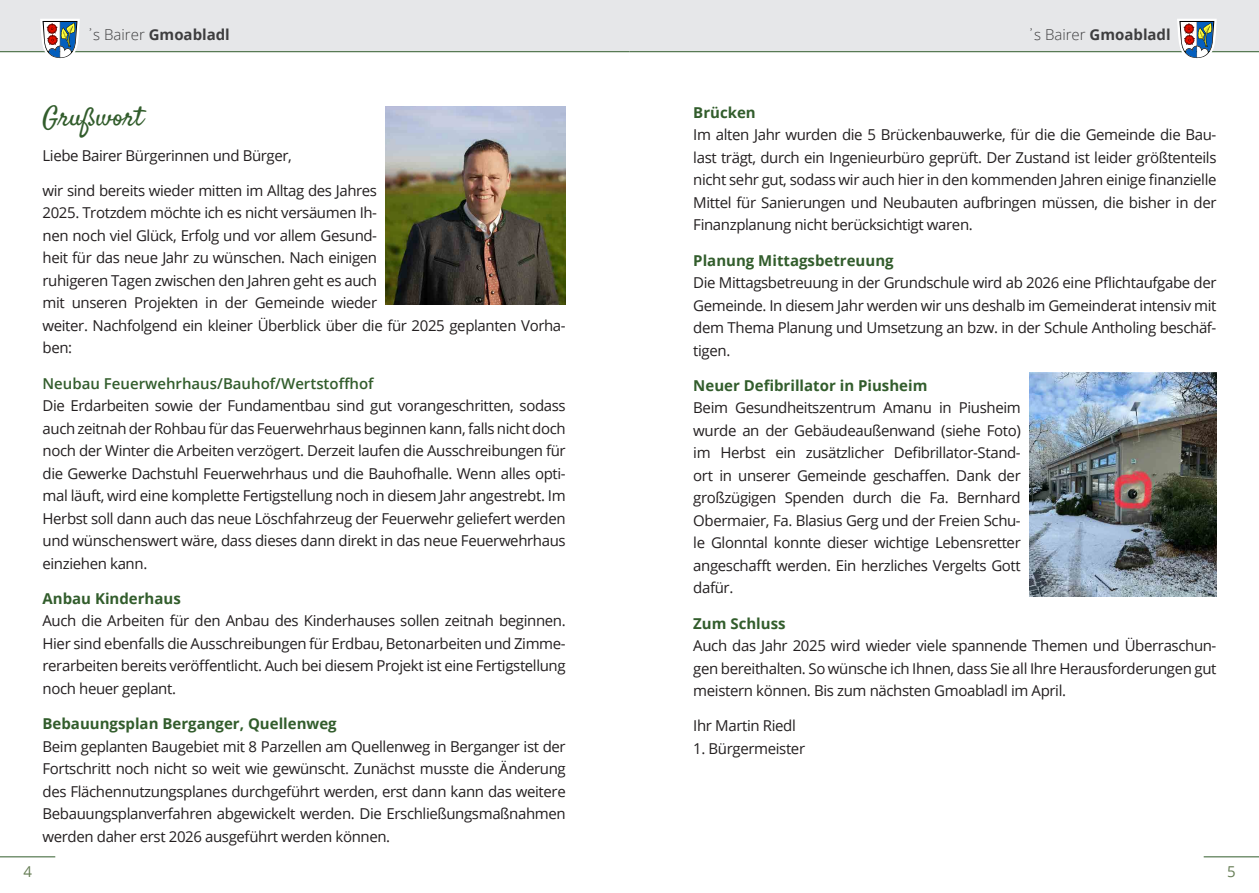
<style>
.page{position:relative;width:1259px;height:893px;background:#fff}
.page>*{position:absolute;margin:0;border:0;box-sizing:border-box;transform-origin:0 0}
.Überschrift_1{font:27px "Satisfy";color:#325d2c}
.Absatz{font:15px/22.5px "Open Sans";letter-spacing:-.025em;color:#231f20;text-align:justify}
.Überschrift_3{font:700 15px "Open Sans";color:#325d2c}
.Überschrift_3-2{font:600 15px "Open Sans";color:#325d2c}
.t1{font:700 15px "Open Sans";color:#3e3e3f}
.t2{font:15px "Open Sans";color:#677e56}
.s1{font-weight:300}
</style>
<div class="page">
<hr style="left:0;top:856px;width:55px;height:1px;background:#325d2c">
<hr style="left:1203px;top:856px;width:56px;height:1px;background:#325d2c">
<img style="left:386px;top:106px;width:180px;height:199px">
<img style="left:1029px;top:372px;width:187px;height:224px">
<div style="left:629px;top:0;width:630px;height:52px;background:#e6e7e9"></div>
<div style="left:0;top:0;width:629px;height:52px;background:#e6e7e9"></div>
<hr style="left:0;top:51px;width:629px;height:1px;background:#325d2c">
<hr style="left:629px;top:51px;width:630px;height:1px;background:#325d2c">
<svg style="left:39px;top:19px;width:42px;height:39px"></svg>
<svg style="left:1175px;top:19px;width:43px;height:40px"></svg>
<p class="t1" style="left:86px;top:24px;width:145px"><span class="s1">҆s Bairer</span> Gmoabladl</p>
<p class="t1" style="left:1027px;top:24px;width:145px"><span class="s1">҆s Bairer</span> Gmoabladl</p>
<p class="Überschrift_1" style="left:43px;top:100px;width:102px">Grußwort</p>
<p class="Absatz" style="left:43px;top:144px;width:251px">Liebe Bairer Bürgerinnen und Bürger,</p>
<p class="Absatz" style="left:43px;top:179px;width:524px;text-align:left">wir sind bereits wieder mitten im Alltag des Jahres<br>2025. Trotzdem möchte ich es nicht versäumen Ih-<br>nen noch viel Glück, Erfolg und vor allem Gesund-<br>heit für das neue Jahr zu wünschen. Nach einigen<br>ruhigeren Tagen zwischen den Jahren geht es auch<br>mit unseren Projekten in der Gemeinde wieder<br>weiter. Nachfolgend ein kleiner Überblick über die für 2025 geplanten Vorha&shy;ben:</p>
<p class="Überschrift_3-2" style="left:43px;top:373px;width:333px">Neubau Feuerwehrhaus/Bauhof/Wertstoffhof</p>
<p class="Absatz" style="left:43px;top:394px;width:525px">Die Erdarbeiten sowie der Fundamentbau sind gut vorangeschritten, sodass auch zeitnah der Rohbau für das Feuerwehrhaus beginnen kann, falls nicht doch noch der Winter die Arbeiten verzögert. Derzeit laufen die Ausschreibungen für die Gewerke Dachstuhl Feuerwehrhaus und die Bauhofhalle. Wenn alles opti&shy;mal läuft, wird eine komplette Fertigstellung noch in diesem Jahr angestrebt. Im Herbst soll dann auch das neue Löschfahrzeug der Feuerwehr geliefert werden und wünschenswert wäre, dass dieses dann direkt in das neue Feuerwehrhaus einziehen kann.</p>
<p class="Überschrift_3" style="left:43px;top:588px;width:140px">Anbau Kinderhaus</p>
<p class="Absatz" style="left:43px;top:609px;width:525px;text-align:left">Auch die Arbeiten für den Anbau des Kinderhauses sollen zeitnah beginnen.<br>Hier sind ebenfalls die Ausschreibungen für Erdbau, Betonarbeiten und Zimme&shy;rerarbeiten bereits veröffentlicht. Auch bei diesem Projekt ist eine Fertigstellung noch heuer geplant.</p>
<p class="Überschrift_3" style="left:43px;top:713px;width:296px">Bebauungsplan Berganger, Quellenweg</p>
<p class="Absatz" style="left:43px;top:735px;width:525px">Beim geplanten Baugebiet mit 8 Parzellen am Quellenweg in Berganger ist der Fortschritt noch nicht so weit wie gewünscht. Zunächst musste die Änderung des Flächennutzungsplanes durchgeführt werden, erst dann kann das weitere Bebauungsplanverfahren abgewickelt werden. Die Erschließungsmaßnahmen werden daher erst 2026 ausgeführt werden können.</p>
<p class="Überschrift_3" style="left:693px;top:102px;width:64px">Brücken</p>
<p class="Absatz" style="left:693px;top:123px;width:525px">Im alten Jahr wurden die 5 Brückenbauwerke, für die die Gemeinde die Bau&shy;last trägt, durch ein Ingenieurbüro geprüft. Der Zustand ist leider größtenteils nicht sehr gut, sodass wir auch hier in den kommenden Jahren einige finanzielle Mittel für Sanierungen und Neubauten aufbringen müssen, die bisher in der Finanzplanung nicht berücksichtigt waren.</p>
<p class="Überschrift_3" style="left:693px;top:249px;width:202px">Planung Mittagsbetreuung</p>
<p class="Absatz" style="left:693px;top:271px;width:525px">Die Mittagsbetreuung in der Grundschule wird ab 2026 eine Pflichtaufgabe der Gemeinde. In diesem Jahr werden wir uns deshalb im Gemeinderat intensiv mit dem Thema Planung und Umsetzung an bzw. in der Schule Antholing beschäf&shy;tigen.</p>
<p class="Überschrift_3" style="left:693px;top:375px;width:236px">Neuer Defibrillator in Piusheim</p>
<p class="Absatz" style="left:693px;top:396px;width:329px">Beim Gesundheitszentrum Amanu in Piusheim wurde an der Gebäudeaußenwand (siehe Foto) im Herbst ein zusätzlicher Defibrillator-Stand&shy;ort in unserer Gemeinde geschaffen. Dank der großzügigen Spenden durch die Fa. Bernhard Obermaier, Fa. Blasius Gerg und der Freien Schu&shy;le Glonntal konnte dieser wichtige Lebensretter angeschafft werden. Ein herzliches Vergelts Gott dafür.</p>
<p class="Überschrift_3" style="left:693px;top:613px;width:94px">Zum Schluss</p>
<p class="Absatz" style="left:693px;top:634px;width:525px">Auch das Jahr 2025 wird wieder viele spannende Themen und Überraschun&shy;gen bereithalten. So wünsche ich Ihnen, dass Sie all Ihre Herausforderungen gut meistern können. Bis zum nächsten Gmoabladl im April.</p>
<p class="Absatz" style="left:693px;top:714px;width:104px">Ihr Martin Riedl</p>
<p class="Absatz" style="left:693px;top:737px;width:113px">1. Bürgermeister</p>
<p class="t2" style="left:23px;top:861px;width:10px">4</p>
<p class="t2" style="left:1227px;top:861px;width:10px">5</p>
</div>
